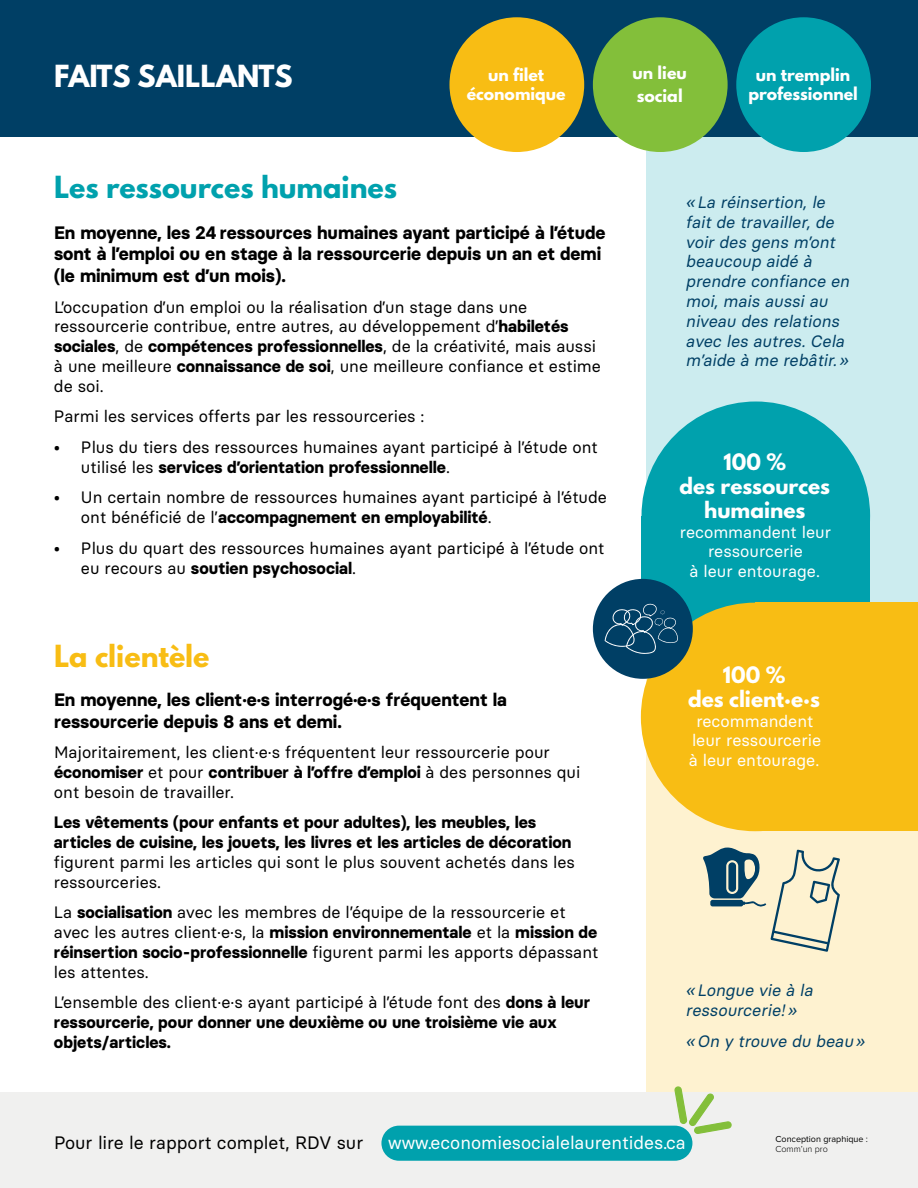
<style>
.page{position:relative;width:918px;height:1188px;background:#fff}
.page>*{position:absolute;margin:0;border:0;box-sizing:border-box;transform-origin:0 0}
.t1{font:700 27px "League Spartan";color:#00a1ad}
.t2{font:700 27px "League Spartan";color:#fff}
.t3{font:700 27px "League Spartan";color:#f8bd14}
.t4{font:700 20.1px/24.2px "League Spartan";color:#fff;text-align:center}
.t5{font:700 18px/21.6px "Basier Circle";color:#000}
.t6{font:18px "Basier Circle";color:#fff}
.t7{font:18px "Basier Circle";color:#000}
.t8{font:16.5px/19.8px "Basier Circle";color:#000}
.t9{font:700 16.5px/19.8px "Basier Circle";color:#000}
.t10{font:italic 16.5px/19.8px "Basier Circle";color:#003f65}
.t11{font:16.5px/19.8px "Basier Circle";color:#fff;text-align:center}
.t12{font:700 15.75px/18.9px "League Spartan";color:#fff;text-align:center}
.t13{font:9px "Proxima Nova";color:#000}
.t14{font:300 9px "Proxima Nova A";color:#000}
.s1{font-weight:700}
.s2{font-weight:400}
</style>
<div class="page">
<div style="left:647px;top:611px;width:271px;height:577px;background:#fef2d0"></div>
<div style="left:0;top:1093px;width:918px;height:95px;background:#f0f0ef"></div>
<div style="left:647px;top:103px;width:271px;height:508px;background:#ccecef"></div>
<div style="left:0;top:0;width:918px;height:136px;background:#003f65"></div>
<div style="left:449px;top:17px;width:135px;height:135px;background:#f8bd14;border-radius:50%"></div>
<div style="left:593px;top:17px;width:135px;height:135px;background:#83bf3a;border-radius:50%"></div>
<div style="left:736px;top:17px;width:135px;height:135px;background:#00a1ad;border-radius:50%"></div>
<svg style="left:703px;top:848px;width:137px;height:104px"></svg>
<div style="left:728px;top:862px;width:8px;height:30px;background:#003f65;border-radius:4px"></div>
<div style="left:642px;top:516px;width:228px;height:135px;background:#00a1ad"></div>
<div style="left:642px;top:402px;width:228px;height:228px;background:#00a1ad;border-radius:50%"></div>
<div style="left:755px;top:603px;width:163px;height:228px;background:#f8bd14"></div>
<div style="left:641px;top:603px;width:228px;height:228px;background:#f8bd14;border-radius:50%"></div>
<div style="left:593px;top:579px;width:100px;height:100px;background:#003f65;border-radius:50%"></div>
<svg style="left:605px;top:603px;width:73px;height:51px"></svg>
<svg style="left:673px;top:1086px;width:60px;height:58px"></svg>
<div style="left:381px;top:1126px;width:311px;height:35px;background:#00a1ad;border-radius:18px"></div>
<h1 class="t2" style="left:54px;top:61px;width:240px">FAITS SAILLANTS</h1>
<p class="t12" style="left:467px;top:66px;width:100px">un filet économique</p>
<p class="t12" style="left:633px;top:63px;width:56px;line-height:22.2px;text-align:left">un lieu social</p>
<p class="t12" style="left:748px;top:66px;width:111px">un tremplin professionnel</p>
<h1 class="t1" style="left:54px;top:172px;width:345px">Les ressources humaines</h1>
<p class="t5" style="left:54px;top:222px;width:553px">En moyenne, les 24 ressources humaines ayant participé à l’étude sont à l’emploi ou en stage à la ressourcerie depuis un an et demi (le minimum est d’un mois).</p>
<p class="t8" style="left:54px;top:297px;width:549px">L’occupation d’un emploi ou la réalisation d’un stage dans une ressourcerie contribue, entre autres, au développement d’<span class="s1">habiletés sociales</span>, de <span class="s1">compétences professionnelles</span>, de la créativité, mais aussi à une meilleure <span class="s1">connaissance de soi</span>, une meilleure confiance et estime de soi.</p>
<p class="t8" style="left:54px;top:407px;width:372px">Parmi les services offerts par les ressourceries :</p>
<p class="t8" style="left:81px;top:438px;width:518px;text-indent:-27px">• Plus du tiers des ressources humaines ayant participé à l’étude ont utilisé les <span class="s1">services d’orientation professionnelle</span>.</p>
<p class="t8" style="left:81px;top:488px;width:527px;text-indent:-27px">• Un certain nombre de ressources humaines ayant participé à l’étude ont bénéficié de l’<span class="s1">accompagnement en employabilité</span>.</p>
<p class="t8" style="left:81px;top:538px;width:525px;text-indent:-27px">• Plus du quart des ressources humaines ayant participé à l’étude ont eu recours au <span class="s1">soutien psychosocial</span>.</p>
<p class="t10" style="left:686px;top:192px;width:169px">« La réinsertion, le fait de travailler, de voir des gens m’ont beaucoup aidé à prendre confiance en moi, mais aussi au niveau des relations avec les autres. Cela m’aide à me rebâtir.»</p>
<p class="t4" style="left:679px;top:451px;width:152px">100 %<br>des ressources humaines</p>
<p class="t11" style="left:680px;top:522px;width:153px">recommandent leur ressourcerie<br>à leur entourage.</p>
<h1 class="t3" style="left:54px;top:641px;width:157px">La clientèle</h1>
<p class="t5" style="left:54px;top:689px;width:454px">En moyenne, les client·e·s interrogé·e·s fréquentent la ressourcerie depuis 8 ans et demi.</p>
<p class="t8" style="left:54px;top:743px;width:528px">Majoritairement, les client·e·s fréquentent leur ressourcerie pour <span class="s1">économiser</span> et pour <span class="s1">contribuer à l’offre d’emploi</span> à des personnes qui ont besoin de travailler.</p>
<p class="t9" style="left:54px;top:813px;width:519px">Les vêtements (pour enfants et pour adultes), les meubles, les articles de cuisine, les jouets, les livres et les articles de décoration</p>
<p class="t8" style="left:54px;top:853px;width:522px">figurent parmi les articles qui sont le plus souvent achetés dans les ressourceries.</p>
<p class="t8" style="left:54px;top:903px;width:546px">La <span class="s1">socialisation</span> avec les membres de l’équipe de la ressourcerie et avec les autres client·e·s, la <span class="s1">mission environnementale</span> et la <span class="s1">mission de réinsertion socio-professionnelle</span> figurent parmi les apports dépassant les attentes.</p>
<p class="t9" style="left:54px;top:993px;width:538px"><span class="s2">L’ensemble des client·e·s ayant participé à l’étude font des</span> dons à leur ressourcerie, pour donner une deuxième ou une troisième vie aux objets/articles.</p>
<p class="t10" style="left:686px;top:981px;width:132px">« Longue vie à la ressourcerie!»</p>
<p class="t4" style="left:688px;top:664px;width:133px">100 %<br>des client·e·s</p>
<p class="t11" style="left:689px;top:711px;width:134px">recommandent leur ressourcerie à leur entourage.</p>
<p class="t10" style="left:686px;top:1031px;width:184px">« On y trouve du beau »</p>
<p class="t7" style="left:54px;top:1133px;width:311px">Pour lire le rapport complet, RDV sur</p>
<p class="t6" style="left:388px;top:1133px;width:299px">www.economiesocialelaurentides.ca</p>
<p class="t13" style="left:775px;top:1135px;width:94px">Conception graphique :</p>
<p class="t14" style="left:775px;top:1146px;width:54px">Comm’un pro</p>
</div>
